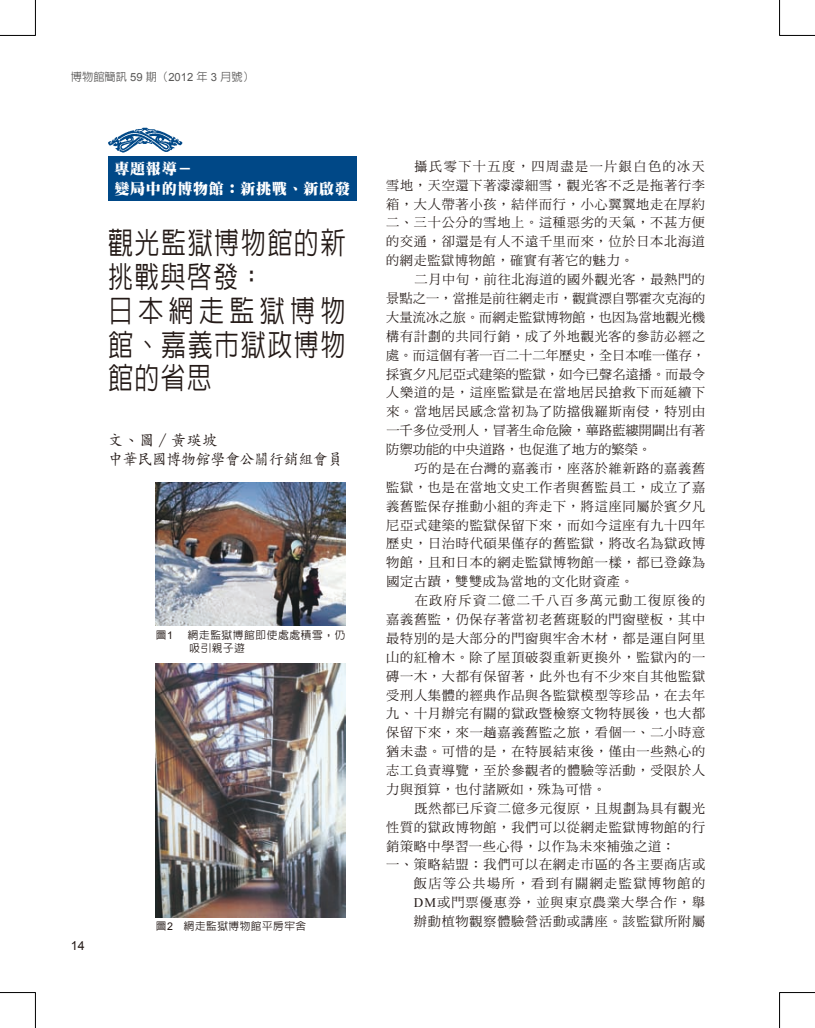
<style>
.page{position:relative;width:815px;height:1028px;background:#fff}
.page>*{position:absolute;margin:0;border:0;box-sizing:border-box;transform-origin:0 0}
.t1{font:500 30px/33.8px "AR Hei B5";letter-spacing:.06em;color:#231916;scale:.83 1}
.t2{font:500 15px/18.9px "AR Kai B5";letter-spacing:-.025em;color:#231916}
.t3{font:15px/20px "DF Ming Std W12";letter-spacing:.05em;color:#fff}
.t4{font:13.12px/18.9px "DF Ming Std W5";letter-spacing:.06em;color:#231916;text-align:justify}
.t5{font:13.12px "DF Ming Std W5";letter-spacing:.08em;color:#231916}
.t6{font:13.12px "DF Ming Std W5";letter-spacing:.115em;color:#231916}
.t7{font:12.5px "Arial";color:#231916}
.t8{font:500 11.25px "AR Hei B5";color:#595857}
.t9{font:500 10.62px/12.8px "AR Hei B5";letter-spacing:.05em;color:#231916}
.s1{font-family:"Arial";font-weight:400}
.s2{font-family:"Times New Roman"}
</style>
<div class="page">
<div style="left:108px;top:156px;width:248px;height:44px;background:#004887"></div>
<img style="left:108px;top:127px;width:75px;height:26px">
<img style="left:156px;top:483px;width:190px;height:142px">
<img style="left:156px;top:664px;width:190px;height:253px">
<hr style="left:0;top:35px;width:35px;height:1px;background:#000">
<hr style="left:780px;top:35px;width:35px;height:1px;background:#000">
<hr style="left:0;top:992px;width:35px;height:1px;background:#000">
<hr style="left:780px;top:992px;width:35px;height:1px;background:#000">
<hr style="left:35px;top:0;width:1px;height:35px;background:#000">
<hr style="left:35px;top:992px;width:1px;height:36px;background:#000">
<hr style="left:779px;top:0;width:1px;height:35px;background:#000">
<hr style="left:779px;top:992px;width:1px;height:36px;background:#000">
<p class="t8" style="left:71px;top:71px;width:185px">博物館簡訊 <span class="s1">59</span> 期（<span class="s1">2012</span> 年 <span class="s1">3</span> 月號）</p>
<p class="t3" style="left:114px;top:158px;width:237px">專題報導－<br>變局中的博物館：新挑戰、新啟發</p>
<h1 class="t1" style="left:108px;top:226px;width:288px">觀光監獄博物館的新挑戰與啟發：<br>日本網走監獄博物館、嘉義市獄政博物館的省思</h1>
<p class="t2" style="left:108px;top:431px;width:236px">文、圖／黃瑛坡<br>中華民國博物館學會公關行銷組會員</p>
<p class="t9" style="left:156px;top:629px;width:19px">圖<span class="s1">1</span></p>
<p class="t9" style="left:188px;top:629px;width:159px">網走監獄博館即使處處積雪，仍吸引親子遊</p>
<p class="t7" style="left:71px;top:937px;width:15px">14</p>
<p class="t9" style="left:156px;top:920px;width:152px">圖<span class="s1">2</span> 網走監獄博物館平房牢舍</p>
<p class="t4" style="left:386px;top:156px;width:320px;text-indent:28px">攝氏零下十五度，四周盡是一片銀白色的冰天雪地，天空還下著濛濛細雪，觀光客不乏是拖著行李箱，大人帶著小孩，結伴而行，小心翼翼地走在厚約二、三十公分的雪地上。這種惡劣的天氣，不甚方便的交通，卻還是有人不遠千里而來，位於日本北海道的網走監獄博物館，確實有著它的魅力。</p>
<p class="t4" style="left:386px;top:270px;width:321px;text-indent:28px">二月中旬，前往北海道的國外觀光客，最熱門的景點之一，當推是前往網走市，觀賞漂自鄂霍次克海的大量流冰之旅。而網走監獄博物館，也因為當地觀光機構有計劃的共同行銷，成了外地觀光客的參訪必經之處。而這個有著一百二十二年歷史，全日本唯一僅存，採賓夕凡尼亞式建築的監獄，如今已聲名遠播。而最令人樂道的是，這座監獄是在當地居民搶救下而延續下來。當地居民感念當初為了防擋俄羅斯南侵，特別由一千多位受刑人，冒著生命危險，蓽路藍縷開闢出有著防禦功能的中央道路，也促進了地方的繁榮。</p>
<p class="t4" style="left:386px;top:458px;width:320px;text-indent:28px">巧的是在台灣的嘉義市，座落於維新路的嘉義舊監獄，也是在當地文史工作者與舊監員工，成立了嘉義舊監保存推動小組的奔走下，將這座同屬於賓夕凡尼亞式建築的監獄保留下來，而如今這座有九十四年歷史，日治時代碩果僅存的舊監獄，將改名為獄政博物館，且和日本的網走監獄博物館一樣，都已登錄為國定古蹟，雙雙成為當地的文化財資產。</p>
<p class="t4" style="left:386px;top:590px;width:321px;text-indent:28px">在政府斥資二億二千八百多萬元動工復原後的嘉義舊監，仍保存著當初老舊斑駁的門窗壁板，其中最特別的是大部分的門窗與牢舍木材，都是運自阿里山的紅檜木。除了屋頂破裂重新更換外，監獄內的一磚一木，大都有保留著，此外也有不少來自其他監獄受刑人集體的經典作品與各監獄模型等珍品，在去年九、十月辦完有關的獄政暨檢察文物特展後，也大都保留下來，來一趟嘉義舊監之旅，看個一、二小時意猶未盡。可惜的是，在特展結束後，僅由一些熱心的志工負責導覽，至於參觀者的體驗等活動，受限於人力與預算，也付諸厥如，殊為可惜。</p>
<p class="t4" style="left:415px;top:798px;width:292px">既然都已斥資二億多元復原，且規劃為具有觀光</p>
<p class="t4" style="left:386px;top:817px;width:320px">性質的獄政博物館，我們可以從網走監獄博物館的行</p>
<p class="t4" style="left:386px;top:836px;width:290px">銷策略中學習一些心得，以作為未來補強之道：</p>
<p class="t4" style="left:386px;top:855px;width:320px">一、策略結盟：我們可以在網走市區的各主要商店或</p>
<p class="t6" style="left:414px;top:876px;width:293px">飯店等公共場所，看到有關網走監獄博物館的</p>
<p class="t5" style="left:414px;top:895px;width:293px"><span class="s2">DM</span>或門票優惠券，並與東京農業大學合作，舉</p>
<p class="t4" style="left:414px;top:911px;width:293px">辦動植物觀察體驗營活動或講座。該監獄所附屬</p>
</div>
